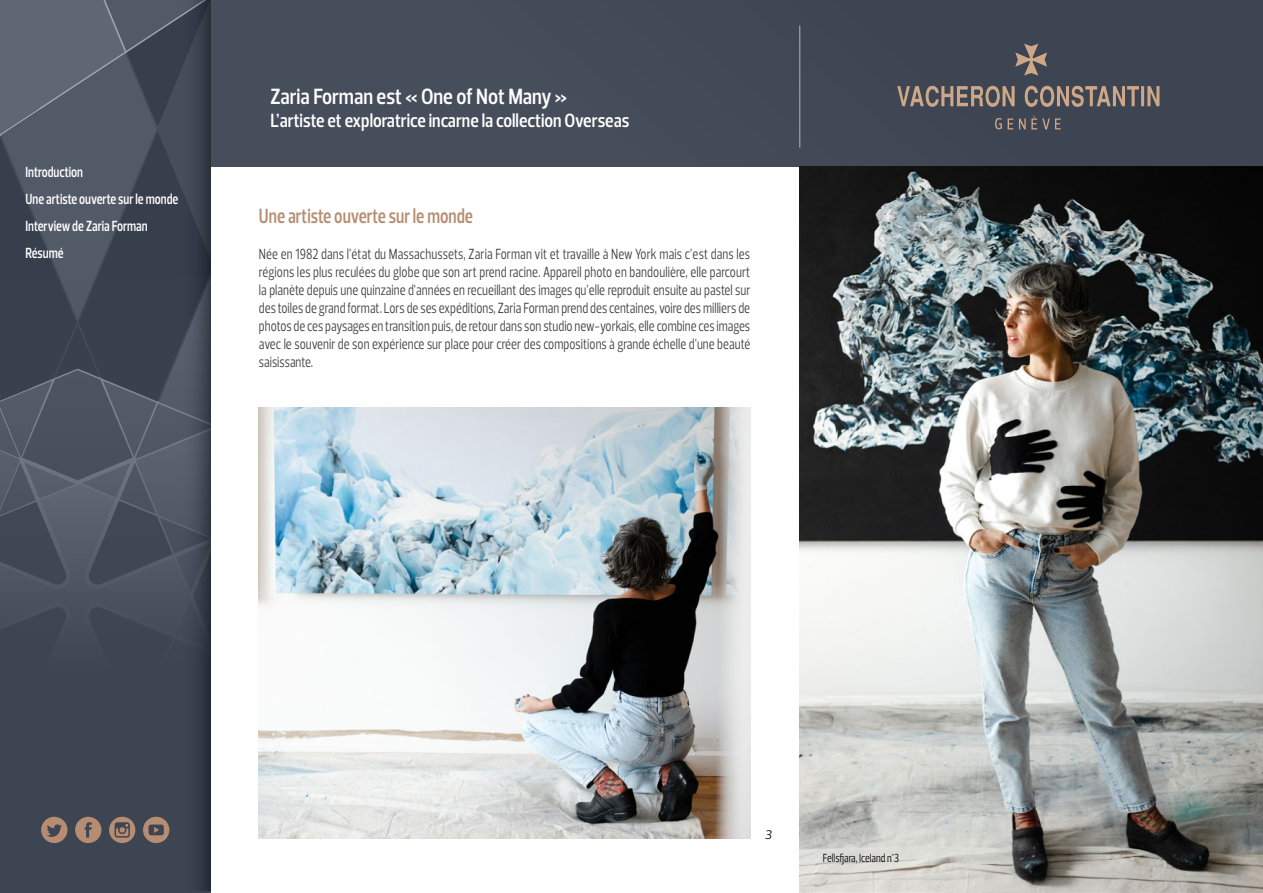
<style>
.page{position:relative;width:1263px;height:893px;background:#fff}
.page>*{position:absolute;margin:0;border:0;box-sizing:border-box;transform-origin:0 0}
.t1{font:600 22.5px "Prelo Condensed";color:#fff}
.t2{font:600 21px "Prelo Condensed";color:#b68d72;scale:.9 1}
.t3{font:600 19.5px "Prelo Condensed";color:#fff}
.t4{font:15px/18px "Prelo Condensed";letter-spacing:.005em;color:#40403f;text-align:justify;scale:.9 1}
.t5{font:600 15px/27px "Prelo Condensed";color:#fff;scale:.9 1}
.t6{font:italic 12.75px "Prelo";color:#000}
.t7{font:12px "Prelo Condensed";color:#000;scale:.9 1}
</style>
<div class="page">
<div style="left:210px;top:0;width:1053px;height:166px;background:#474e5b"></div>
<hr style="left:799px;top:26px;width:1px;height:122px;background:#b4b5b7">
<svg style="left:897px;top:44px;width:262px;height:85px"></svg>
<div style="left:0;top:0;width:210px;height:893px;background:#3d4452"></div>
<div style="left:163px;top:0;width:47px;height:891px;background:linear-gradient(to right,#424a59,#2f343f)"></div>
<svg style="left:0;top:0;width:210px;height:867px"></svg>
<img style="left:799px;top:166px;width:464px;height:727px">
<img style="left:259px;top:408px;width:491px;height:430px">
<p class="t5" style="left:26px;top:158px;width:171px">Introduction<br>Une artiste ouverte sur le monde<br>Interview de Zaria Forman<br>Résumé</p>
<h1 class="t1" style="left:270px;top:82px;width:298px">Zaria Forman est « One of Not Many »</h1>
<h3 class="t3" style="left:270px;top:109px;width:360px">L’artiste et exploratrice incarne la collection Overseas</h3>
<p class="t2" style="left:259px;top:203px;width:239px">Une artiste ouverte sur le monde</p>
<p class="t4" style="left:259px;top:245px;width:548px">Née en 1982 dans l’état du Massachussets, Zaria Forman vit et travaille à New York mais c’est dans les régions les plus reculées du globe que son art prend racine. Appareil photo en bandoulière, elle parcourt la planète depuis une quinzaine d’années en recueillant des images qu’elle reproduit ensuite au pastel sur des toiles de grand format. Lors de ses expéditions, Zaria Forman prend des centaines, voire des milliers de photos de ces paysages en transition puis, de retour dans son studio new-yorkais, elle combine ces images avec le souvenir de son expérience sur place pour créer des compositions à grande échelle d’une beauté saisissante.</p>
<p class="t6" style="left:764px;top:826px;width:9px">3</p>
<p class="t7" style="left:823px;top:850px;width:86px">Fellsfjara, Iceland n°3</p>
</div>
